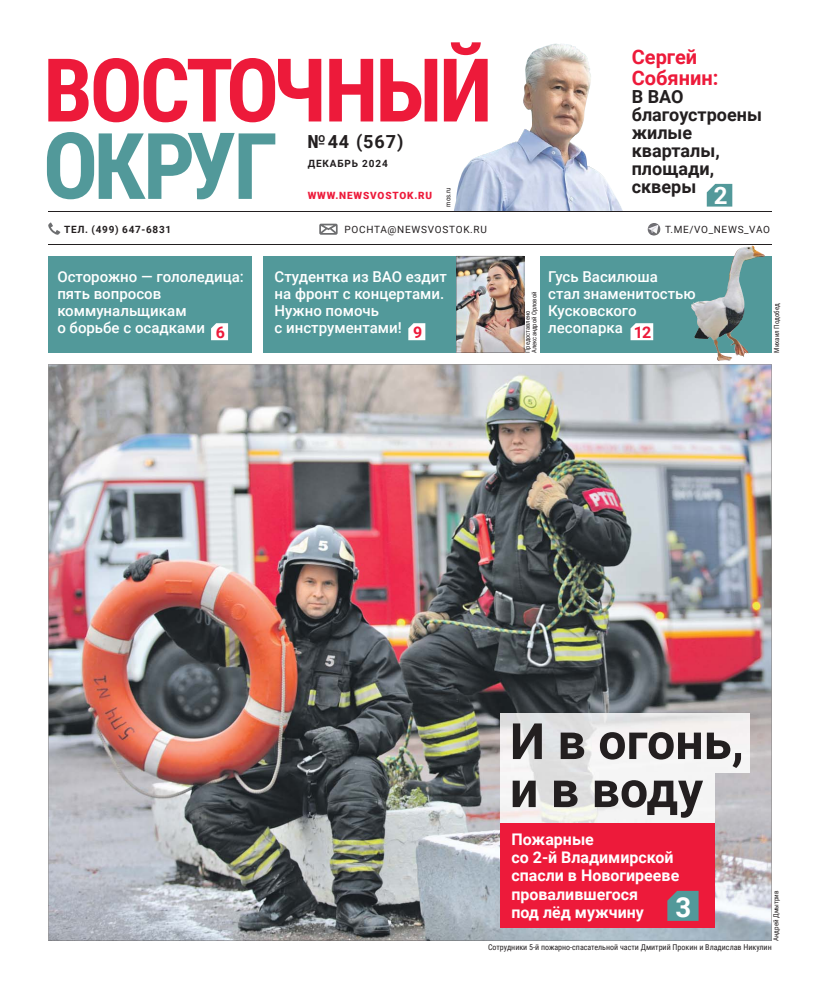
<style>
.page{position:relative;width:820px;height:993px;background:#fff}
.page>*{position:absolute;margin:0;border:0;box-sizing:border-box;transform-origin:0 0}
.t1{font:700 50px/48px "Roboto";color:#231f20}
.t2{font:700 24px "Roboto";color:#fff}
.t3{font:700 20px/21px "Roboto";color:#ed1a3a}
.t4{font:700 18px/18px "Roboto";color:#231f20}
.t5{font:700 16px/18px "Roboto";color:#fff}
.t6{font:500 15px/17px "Roboto";color:#fff}
.t7{font:10px "Roboto";letter-spacing:.075em;color:#231f20}
.t8{font:700 10px "Roboto";letter-spacing:.08em;color:#231f20}
.t9{font:900 10px "Roboto";letter-spacing:.085em;color:#ed1a3a}
.t10{font:8px "Roboto Condensed";color:#231f20}
.t11{font:7px "Roboto Condensed";color:#231f20}
.t12{font:6.5px/6.5px "Roboto Condensed";color:#231f20}
.s1{font-weight:700;font-size:16px;color:#ed1a3a}
.s2{font-size:27.6px}
</style>
<div class="page">
<img style="left:454px;top:43px;width:169px;height:168px">
<img style="left:48px;top:364px;width:723px;height:576px">
<svg style="left:48px;top:42px;width:439px;height:80px"></svg>
<svg style="left:47px;top:132px;width:228px;height:67px"></svg>
<svg style="left:48px;top:222px;width:12px;height:13px"></svg>
<svg style="left:319px;top:223px;width:18px;height:12px"></svg>
<svg style="left:647px;top:223px;width:13px;height:13px"></svg>
<div style="left:48px;top:256px;width:723px;height:96px;background:#52999a"></div>
<div style="left:524px;top:255px;width:15px;height:99px;background:#fff"></div>
<img style="left:500px;top:713px;width:249px;height:59px">
<img style="left:500px;top:772px;width:214px;height:50px">
<div style="left:500px;top:822px;width:214px;height:105px;background:#ed1a3a"></div>
<svg style="left:667px;top:890px;width:31px;height:30px"></svg>
<hr style="left:48px;top:244px;width:723px;height:1px;background:#231f20">
<hr style="left:48px;top:211px;width:723px;height:1px;background:#231f20">
<div style="left:253px;top:255px;width:10px;height:99px;background:#fff"></div>
<img style="left:706px;top:333px;width:42px;height:28px">
<img style="left:456px;top:256px;width:68px;height:96px">
<svg style="left:211px;top:323px;width:17px;height:17px"></svg>
<svg style="left:408px;top:323px;width:17px;height:17px"></svg>
<svg style="left:706px;top:184px;width:26px;height:22px"></svg>
<svg style="left:630px;top:323px;width:23px;height:17px"></svg>
<p class="t4" style="left:307px;top:132px;width:97px">№44 (567)</p>
<p class="t8" style="left:307px;top:157px;width:81px">ДЕКАБРЬ 2024</p>
<p class="t9" style="left:307px;top:189px;width:126px">WWW.NEWSVOSTOK.RU</p>
<p class="t11" style="left:443px;top:206px;width:21px;rotate:-90deg">mos.ru</p>
<h3 class="t3" style="left:631px;top:47px;width:88px">Сергей<br>Собянин:</h3>
<p class="t4" style="left:631px;top:88px;width:132px">В ВАО благоустроены жилые кварталы, площади, скверы</p>
<h2 class="t2" style="left:713px;top:182px;width:15px">2</h2>
<p class="t8" style="left:64px;top:223px;width:109px">ТЕЛ. (499) 647-6831</p>
<p class="t7" style="left:344px;top:223px;width:144px">POCHTA@NEWSVOSTOK.RU</p>
<p class="t7" style="left:664px;top:223px;width:107px">T.ME/VO_NEWS_VAO</p>
<p class="t6" style="left:57px;top:268px;width:188px">Осторожно — гололедица: пять вопросов коммунальщикам<br>о борьбе с осадками <span class="s1">6</span></p>
<p class="t6" style="left:274px;top:268px;width:174px">Студентка из ВАО ездит на фронт с концертами.<br>Нужно помочь<br>с инструментами! <span class="s1">9</span></p>
<p class="t12" style="left:524px;top:352px;width:62px;rotate:-90deg">Предоставлено<br>Александрой Орловой</p>
<p class="t6" style="left:548px;top:268px;width:149px">Гусь Василюша<br>стал знаменитостью<br>Кусковского лесопарка <span class="s1">12</span></p>
<p class="t11" style="left:772px;top:352px;width:51px;rotate:-90deg">Михаил Подобед</p>
<h1 class="t1" style="left:509px;top:717px;width:235px">И в огонь, и в воду</h1>
<p class="t5" style="left:511px;top:830px;width:181px">Пожарные<br>со 2-й Владимирской спасли в Новогирееве провалившегося<br>под лёд мужчину <span class="s2">3</span></p>
<p class="t11" style="left:771px;top:940px;width:52px;rotate:-90deg">Андрей Дмытрив</p>
<p class="t10" style="left:488px;top:942px;width:285px">Сотрудники 5-й пожарно-спасательной части Дмитрий Прокин и Владислав Никулин</p>
</div>
